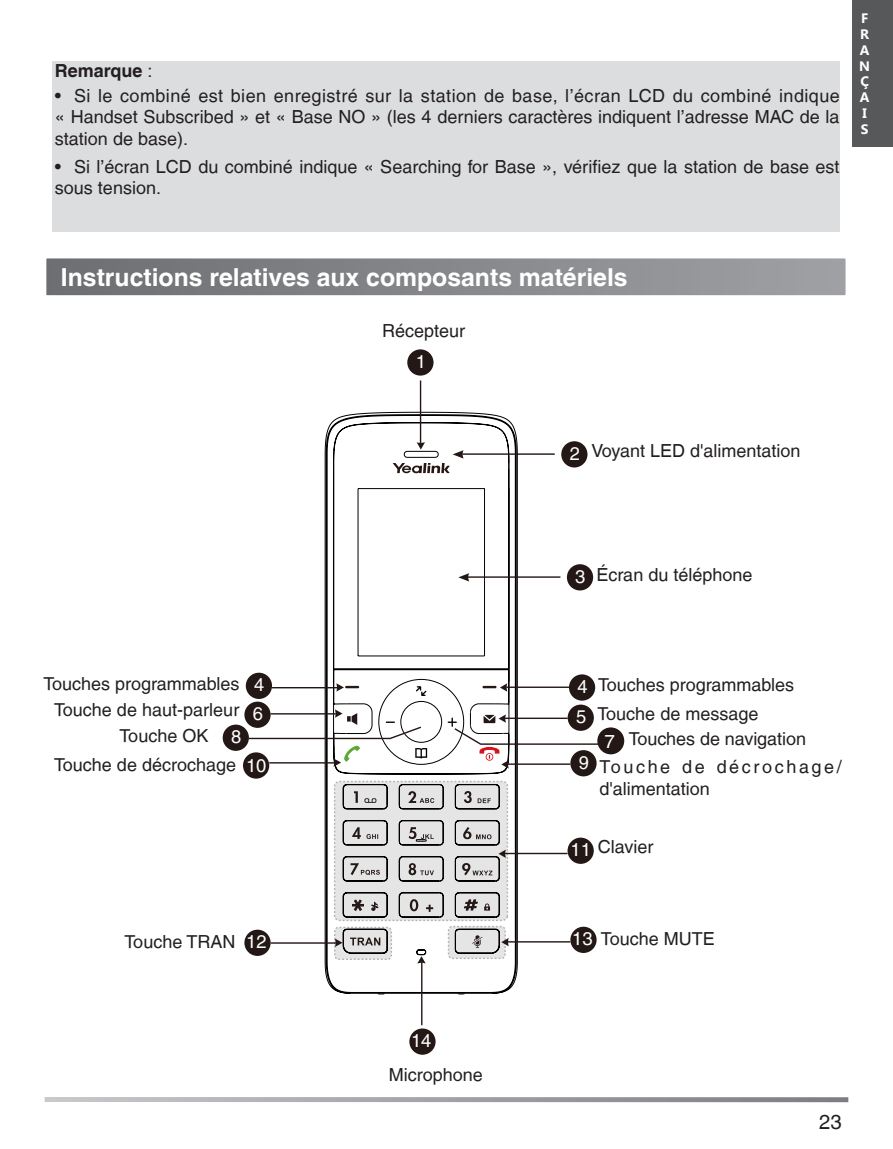
<style>
.page{position:relative;width:893px;height:1149px;background:#fff}
.page>*{position:absolute;margin:0;border:0;box-sizing:border-box;transform-origin:0 0}
.标题1{font:700 24.75px "Helvetica LT";color:#fff}
.t1{font:20.25px "Helvetica LT";color:#231f20}
.t2{font:18.9px "Helvetica LT";color:#fff}
.t3{font:18.45px/28.8px "Helvetica LT";color:#fff}
.t4{font:18px/21.6px "Helvetica LT";color:#231f20;text-align:justify}
.t5{font:18px/21.6px "Helvetica LT";letter-spacing:.145em;color:#231f20}
.Note{font:700 18px "Helvetica LT";color:#231f20}
.t6{font:700 13.72px/15.8px "Microsoft Phags Pa";color:#fff}
.s1{font-weight:400}
</style>
<div class="page">
<svg style="left:45px;top:1097px;width:803px;height:4px;background:#a4a5a9"></svg>
<div style="left:852px;top:0;width:41px;height:146px;background:#57585a"></div>
<div style="left:45px;top:257px;width:802px;height:39px;background:linear-gradient(to right,#6c6e71,#9ea0a4)"></div>
<div style="left:44px;top:256px;width:804px;height:41px;border:2px solid #fff"></div>
<svg style="left:325px;top:412px;width:193px;height:581px"></svg>
<hr style="left:358px;top:488px;width:1px;height:167px;background:#040000">
<hr style="left:484px;top:488px;width:1px;height:167px;background:#040000">
<hr style="left:358px;top:655px;width:126px;height:1px;background:#040000">
<hr style="left:358px;top:488px;width:126px;height:1px;background:#040000">
<svg style="left:416px;top:686px;width:10px;height:9px"></svg>
<hr style="left:345px;top:685px;width:14px;height:3px;background:#231915">
<hr style="left:482px;top:685px;width:14px;height:3px;background:#231915">
<hr style="left:506px;top:686px;width:63px;height:1px;background:#231815">
<svg style="left:500px;top:683px;width:7px;height:8px"></svg>
<hr style="left:272px;top:686px;width:65px;height:2px;background:#231815">
<svg style="left:336px;top:683px;width:8px;height:8px"></svg>
<hr style="left:505px;top:852px;width:63px;height:1px;background:#231815">
<hr style="left:508px;top:940px;width:62px;height:2px;background:#231815">
<hr style="left:271px;top:942px;width:65px;height:1px;background:#231815">
<div style="left:569px;top:674px;width:26px;height:26px;background:#231815;border-radius:50%"></div>
<div style="left:597px;top:727px;width:27px;height:27px;background:#231815;border-radius:50%"></div>
<div style="left:223px;top:724px;width:26px;height:26px;background:#231815;border-radius:50%"></div>
<div style="left:568px;top:837px;width:26px;height:26px;background:#231815;border-radius:50%"></div>
<div style="left:246px;top:672px;width:26px;height:26px;background:#231815;border-radius:50%"></div>
<svg style="left:568px;top:704px;width:26px;height:26px"></svg>
<svg style="left:244px;top:701px;width:27px;height:26px"></svg>
<svg style="left:247px;top:709px;width:354px;height:59px"></svg>
<div style="left:570px;top:750px;width:27px;height:26px;background:#231815;border-radius:50%"></div>
<div style="left:243px;top:752px;width:26px;height:26px;background:#231815;border-radius:50%"></div>
<div style="left:244px;top:929px;width:27px;height:26px;background:#231815;border-radius:50%"></div>
<div style="left:570px;top:926px;width:27px;height:26px;background:#231815;border-radius:50%"></div>
<div style="left:409px;top:1028px;width:27px;height:26px;background:#231815;border-radius:50%"></div>
<hr style="left:462px;top:453px;width:93px;height:1px;background:#231815">
<hr style="left:420px;top:380px;width:1px;height:63px;background:#231815">
<svg style="left:393px;top:442px;width:71px;height:31px"></svg>
<div style="left:561px;top:441px;width:26px;height:26px;background:#231815;border-radius:50%"></div>
<hr style="left:468px;top:576px;width:92px;height:1px;background:#231815">
<svg style="left:458px;top:573px;width:11px;height:8px"></svg>
<div style="left:567px;top:564px;width:26px;height:26px;background:#231815;border-radius:50%"></div>
<div style="left:407px;top:349px;width:26px;height:26px;background:#231815;border-radius:50%"></div>
<hr style="left:421px;top:962px;width:1px;height:62px;background:#231815">
<svg style="left:333px;top:779px;width:176px;height:184px"></svg>
<div style="left:52px;top:61px;width:787px;height:171px;background:#dcdddf"></div>
<p class="Note" style="left:55px;top:59px;width:99px">Remarque <span class="s1">:</span></p>
<p class="t4" style="left:55px;top:84px;width:786px">• Si le combiné est bien enregistré sur la station de base, l’écran LCD du combiné indique « Handset Subscribed » et « Base NO » (les 4 derniers caractères indiquent l’adresse MAC de la station de base).</p>
<p class="t4" style="left:55px;top:156px;width:786px">• Si l’écran LCD du combiné indique « Searching for Base », vérifiez que la station de base est sous tension.</p>
<p class="t6" style="left:859px;top:10px;width:12px">F<br>R<br>A<br>N<br>Ç<br>A<br>I<br>S</p>
<p class="标题1" style="left:61px;top:262px;width:568px">Instructions relatives aux composants matériels</p>
<p class="t4" style="left:382px;top:320px;width:85px">Récepteur</p>
<p class="t3" style="left:416px;top:347px;width:12px">1</p>
<p class="t3" style="left:570px;top:438px;width:12px">2</p>
<p class="t4" style="left:591px;top:440px;width:211px">Voyant LED d'alimentation</p>
<p class="t3" style="left:575px;top:561px;width:12px">3</p>
<p class="t4" style="left:596px;top:563px;width:157px">Écran du téléphone</p>
<p class="t4" style="left:43px;top:672px;width:198px">Touches programmables</p>
<p class="t3" style="left:253px;top:670px;width:13px">4<br>6</p>
<p class="t4" style="left:598px;top:674px;width:198px">Touches programmables</p>
<p class="t4" style="left:597px;top:703px;width:162px">Touche de message</p>
<p class="t4" style="left:629px;top:728px;width:179px">Touches de navigation</p>
<p class="t5" style="left:599px;top:756px;width:244px">Touche de décrochage/ d'alimentation</p>
<p class="t3" style="left:577px;top:671px;width:12px">4</p>
<p class="t4" style="left:54px;top:699px;width:187px">Touche de haut-parleur</p>
<p class="t3" style="left:576px;top:702px;width:12px">5</p>
<p class="t4" style="left:119px;top:724px;width:90px">Touche OK</p>
<p class="t3" style="left:231px;top:722px;width:12px">8</p>
<p class="t2" style="left:605px;top:730px;width:12px">7</p>
<p class="t3" style="left:246px;top:751px;width:22px">10</p>
<p class="t3" style="left:579px;top:747px;width:12px">9</p>
<p class="t4" style="left:54px;top:753px;width:183px">Touche de décrochage</p>
<p class="t3" style="left:571px;top:835px;width:22px">11</p>
<p class="t4" style="left:598px;top:835px;width:57px">Clavier</p>
<p class="t4" style="left:124px;top:930px;width:112px">Touche TRAN</p>
<p class="t3" style="left:246px;top:926px;width:22px">12</p>
<p class="t3" style="left:572px;top:924px;width:22px">13</p>
<p class="t4" style="left:601px;top:927px;width:115px">Touche MUTE</p>
<p class="t3" style="left:411px;top:1025px;width:22px">14</p>
<p class="t4" style="left:389px;top:1063px;width:96px">Microphone</p>
<p class="t1" style="left:819px;top:1109px;width:24px">23</p>
</div>
